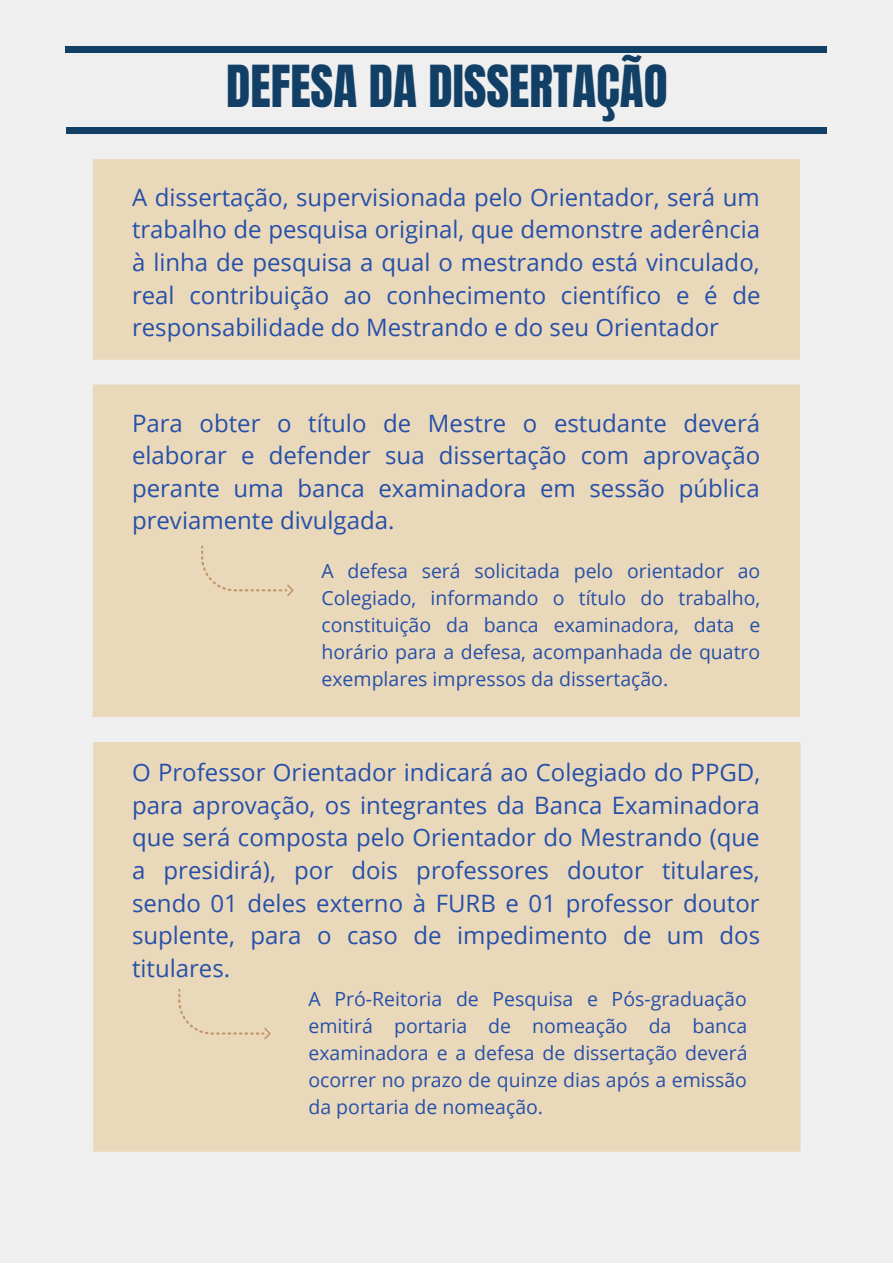
<style>
.page{position:relative;width:893px;height:1264px;background:#fff}
.page>*{position:absolute;margin:0;border:0;box-sizing:border-box;transform-origin:0 0}
.t1{font:49.2px "Anton";color:#123f66}
.t2{font:24px/32.5px "Open Sans";color:#2650a8;text-align:justify}
.t3{font:19.5px/27px "Open Sans";color:#2650a8;text-align:justify}
</style>
<div class="page">
<div style="left:0;top:0;width:892px;height:1262px;background:#efefef"></div>
<div style="left:93px;top:159px;width:707px;height:200px;background:#ead8bb"></div>
<div style="left:65px;top:46px;width:761px;height:7px;background:#123f66"></div>
<div style="left:66px;top:127px;width:760px;height:7px;background:#123f66"></div>
<div style="left:93px;top:384px;width:707px;height:333px;background:#ead8bb"></div>
<div style="left:201px;top:545px;width:93px;height:51px;background:#ead8bb"></div>
<div style="left:93px;top:742px;width:707px;height:409px;background:#ead8bb"></div>
<div style="left:178px;top:988px;width:93px;height:51px;background:#ead8bb"></div>
<p class="t1" style="left:226px;top:51px;width:443px">DEFESA DA DISSERTAÇÃO</p>
<p class="t2" style="left:132px;top:180px;width:630px">A dissertação, supervisionada pelo Orientador, será um trabalho de pesquisa original, que demonstre aderência à linha de pesquisa a qual o mestrando está vinculado, real contribuição ao conhecimento científico e é de responsabilidade do Mestrando e do seu Orientador</p>
<p class="t2" style="left:132px;top:406px;width:629px">Para obter o título de Mestre o estudante deverá elaborar e defender sua dissertação com aprovação perante uma banca examinadora em sessão pública previamente divulgada.</p>
<p class="t3" style="left:321px;top:557px;width:440px">A defesa será solicitada pelo orientador ao Colegiado, informando o título do trabalho, constituição da banca examinadora, data e horário para a defesa, acompanhada de quatro exemplares impressos da dissertação.</p>
<p class="t2" style="left:132px;top:755px;width:629px">O Professor Orientador indicará ao Colegiado do PPGD, para aprovação, os integrantes da Banca Examinadora que será composta pelo Orientador do Mestrando (que a presidirá), por dois professores doutor titulares, sendo 01 deles externo à FURB e 01 professor doutor suplente, para o caso de impedimento de um dos titulares.</p>
<p class="t3" style="left:308px;top:985px;width:440px">A Pró-Reitoria de Pesquisa e Pós-graduação emitirá portaria de nomeação da banca examinadora e a defesa de dissertação deverá ocorrer no prazo de quinze dias após a emissão da portaria de nomeação.</p>
</div>
